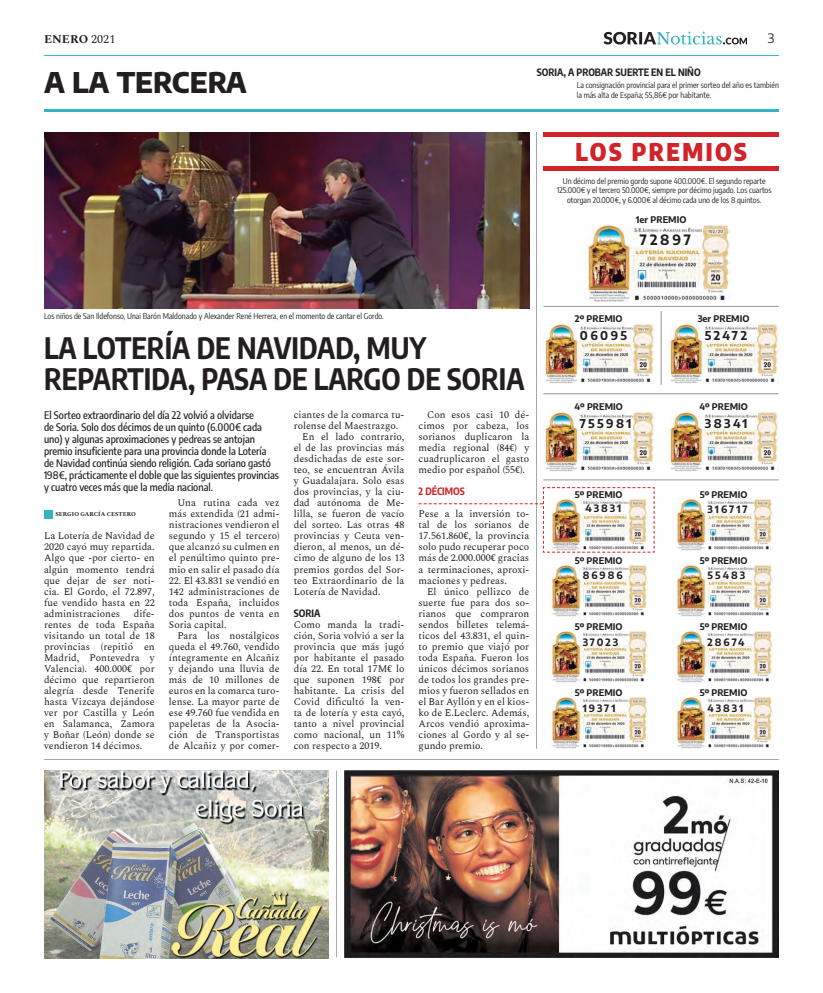
<style>
.page{position:relative;width:823px;height:993px;background:#fff}
.page>*{position:absolute;margin:0;border:0;box-sizing:border-box;transform-origin:0 0}
.t1{font:700 29px/31px "Encode Sans Condensed";color:#231f20}
.t2{font:800 28px "Encode Sans";color:#231f20}
.t3{font:900 24px "Encode Sans Condensed";letter-spacing:.1em;color:#d1232a}
.t4{font:700 14px "Encode Sans";letter-spacing:.195em;color:#231f20}
.t5{font:13px "Encode Sans";color:#231f20}
.t6{font:700 12px "Encode Sans";letter-spacing:.2em;color:#231f20}
.t7{font:700 12px "Spectral";color:#231f20}
.t8{font:500 10.5px/12px "Encode Sans Condensed";color:#231f20}
.t9{font:10px/11px "Spectral";color:#231f20;text-align:justify}
.t10{font:700 10px "Encode Sans";letter-spacing:.195em;color:#231f20}
.t11{font:700 10px "Encode Sans Condensed";color:#231f20}
.t12{font:700 10px "Encode Sans Condensed";color:#d1232a}
.t13{font:700 9px "Encode Sans";color:#231f20}
.t14{font:8px/9.6px "Encode Sans Condensed";color:#231f20}
.t15{font:700 6px "Spectral";color:#231f20}
.s1{font-weight:400}
</style>
<div class="page">
<svg style="left:603px;top:32px;width:143px;height:12px"></svg>
<hr style="left:44px;top:55px;width:734px;height:1px;background:#35b3c5">
<hr style="left:44px;top:109px;width:734px;height:3px;background:#35b3c5">
<div style="left:44px;top:509px;width:9px;height:9px;background:#35b3c5"></div>
<hr style="left:336px;top:770px;width:1px;height:187px;background:#231f20">
<hr style="left:44px;top:759px;width:734px;height:1px;background:#231f20">
<img style="left:44px;top:770px;width:284px;height:187px">
<img style="left:344px;top:770px;width:434px;height:187px">
<img style="left:585px;top:225px;width:145px;height:76px">
<img style="left:543px;top:324px;width:110px;height:59px">
<img style="left:668px;top:324px;width:110px;height:59px">
<img style="left:543px;top:412px;width:110px;height:59px">
<img style="left:552px;top:564px;width:94px;height:52px">
<img style="left:552px;top:630px;width:94px;height:52px">
<img style="left:552px;top:696px;width:94px;height:52px">
<img style="left:677px;top:498px;width:94px;height:52px">
<img style="left:677px;top:564px;width:94px;height:52px">
<img style="left:677px;top:630px;width:94px;height:52px">
<img style="left:677px;top:696px;width:94px;height:52px">
<img style="left:668px;top:412px;width:110px;height:59px">
<hr style="left:543px;top:306px;width:235px;height:1px;background:#231f20">
<hr style="left:543px;top:393px;width:235px;height:1px;background:#231f20">
<hr style="left:660px;top:311px;width:1px;height:74px;background:#231f20">
<hr style="left:543px;top:479px;width:235px;height:1px;background:#231f20">
<hr style="left:536px;top:132px;width:1px;height:616px;background:#231f20">
<img style="left:44px;top:132px;width:485px;height:176px">
<hr style="left:543px;top:132px;width:235px;height:4px;background:#d1232a">
<hr style="left:543px;top:166px;width:235px;height:4px;background:#d1232a">
<img style="left:418px;top:486px;width:236px;height:67px">
<p class="t7" style="left:44px;top:30px;width:73px">ENERO <span class="s1">2021</span></p>
<h2 class="t2" style="left:44px;top:61px;width:204px">A LA TERCERA</h2>
<p class="t11" style="left:536px;top:65px;width:165px">SORIA, A PROBAR SUERTE EN EL NIÑO</p>
<h3 class="t5" style="left:767px;top:29px;width:8px">3</h3>
<p class="t14" style="left:576px;top:80px;width:203px;line-height:10px">La consignación provincial para el primer sorteo del año es también la más alta de España; 55,86€ por habitante.</p>
<h3 class="t3" style="left:575px;top:133px;width:172px">LOS PREMIOS</h3>
<p class="t14" style="left:556px;top:175px;width:216px;text-align:center">Un décimo del premio gordo supone 400.000€. El segundo reparte<br>125.000€ y el tercero 50.000€, siempre por décimo jugado. Los cuartos otorgan 20.000€, y 6.000€ al décimo cada uno de los 8 quintos.</p>
<p class="t13" style="left:635px;top:212px;width:52px">1er PREMIO</p>
<h3 class="t4" style="left:639px;top:229px;width:53px">72897</h3>
<p class="t14" style="left:44px;top:310px;width:341px">Los niños de San Ildefonso, Unai Barón Maldonado y Alexander René Herrera, en el momento de cantar el Gordo.</p>
<h1 class="t1" style="left:44px;top:330px;width:481px">LA LOTERÍA DE NAVIDAD, MUY<br>REPARTIDA, PASA DE LARGO DE SORIA</h1>
<p class="t13" style="left:574px;top:311px;width:49px">2º PREMIO</p>
<p class="t13" style="left:697px;top:311px;width:53px">3er PREMIO</p>
<p class="t6" style="left:579px;top:326px;width:49px">06095</p>
<p class="t6" style="left:704px;top:326px;width:44px">52472</p>
<p class="t8" style="left:44px;top:408px;width:236px">El Sorteo extraordinario del día 22 volvió a olvidarse<br>de Soria. Solo dos décimos de un quinto (6.000€ cada uno) y algunas aproximaciones y pedreas se antojan premio insuficiente para una provincia donde la Lotería de Navidad continúa siendo religión. Cada soriano gastó 198€, prácticamente el doble que las siguientes provincias y cuatro veces más que la media nacional.</p>
<p class="t15" style="left:55px;top:510px;width:82px">SERGIO GARCÍA CESTERO</p>
<p class="t9" style="left:44px;top:529px;width:112px">La Lotería de Navidad de 2020 cayó muy repartida.<br>Algo que -por cierto- en algún momento tendrá que dejar de ser noti&shy;cia. El Gordo, el 72.897, fue vendido hasta en 22 administraciones</p>
<p class="t9" style="left:44px;top:606px;width:112px;text-indent:90px">dife&shy;rentes de toda España visitando un total de 18 provincias (repitió en Madrid, Pontevedra y Valencia). 400.000€ por décimo que repartieron alegría desde Tenerife hasta Vizcaya dejándose ver por Castilla y León en Salamanca, Zamora y Boñar (León) donde se vendieron 14 décimos.</p>
<p class="t9" style="left:169px;top:496px;width:112px;text-indent:8px">Una rutina cada vez más extendida (21 admi&shy;nistraciones vendieron el segundo y 15 el tercero) que alcanzó su culmen en el penúltimo quinto pre&shy;mio en salir el pasado día</p>
<p class="t9" style="left:169px;top:573px;width:112px">22. El 43.831 se vendió en 142 administraciones de toda España, incluidos dos puntos de venta en Soria capital.</p>
<p class="t9" style="left:169px;top:628px;width:112px;text-indent:8px">Para los nostálgicos queda el 49.760, vendido íntegramente en Alcañiz y dejando una lluvia de más de 10 millones de euros en la comarca turo&shy;lense. La mayor parte de ese 49.760 fue vendida en papeletas de la Asocia&shy;ción de Transportistas de Alcañiz y por comer-</p>
<p class="t9" style="left:293px;top:408px;width:112px">ciantes de la comarca tu-</p>
<p class="t9" style="left:293px;top:419px;width:106px">rolense del Maestrazgo.</p>
<p class="t9" style="left:302px;top:430px;width:104px">En el lado contrario,</p>
<p class="t9" style="left:293px;top:441px;width:112px">el de las provincias más</p>
<p class="t9" style="left:293px;top:452px;width:112px">desdichadas de este sor-</p>
<p class="t9" style="left:293px;top:463px;width:112px">teo, se encuentran Ávila</p>
<p class="t9" style="left:293px;top:474px;width:112px">y Guadalajara. Solo esas</p>
<p class="t9" style="left:293px;top:485px;width:112px">dos provincias, y la ciu-</p>
<p class="t9" style="left:293px;top:496px;width:112px">dad autónoma de Me-</p>
<p class="t9" style="left:293px;top:507px;width:112px">lilla, se fueron de vacío</p>
<p class="t9" style="left:293px;top:518px;width:112px">del sorteo. Las otras 48</p>
<p class="t9" style="left:293px;top:529px;width:112px">provincias y Ceuta ven-</p>
<p class="t9" style="left:293px;top:540px;width:112px">dieron, al menos, un dé-</p>
<p class="t9" style="left:293px;top:551px;width:112px">cimo de alguno de los 13</p>
<p class="t9" style="left:293px;top:562px;width:112px">premios gordos del Sor-</p>
<p class="t9" style="left:293px;top:573px;width:112px">teo Extraordinario de la</p>
<p class="t9" style="left:293px;top:584px;width:88px">Lotería de Navidad.</p>
<p class="t11" style="left:293px;top:605px;width:28px">SORIA</p>
<p class="t9" style="left:293px;top:617px;width:112px">Como manda la tradi&shy;ción, Soria volvió a ser la provincia que más jugó por habitante el pasado día 22. En total 17M€ lo que suponen 198€ por habitante. La crisis del Covid dificultó la ven&shy;ta de lotería y esta cayó, tanto a nivel provincial como nacional, un 11% con respecto a 2019.</p>
<p class="t9" style="left:418px;top:408px;width:112px;text-indent:8px">Con esos casi 10 dé&shy;cimos por cabeza, los sorianos duplicaron la media regional (84€) y cuadruplicaron el gasto medio por español (55€).</p>
<p class="t12" style="left:418px;top:484px;width:48px">2 DÉCIMOS</p>
<p class="t9" style="left:418px;top:507px;width:112px">Pese a la inversión to&shy;tal de los sorianos de 17.561.860€, la provincia solo pudo recuperar poco más de 2.000.000€ gracias a terminaciones, aproxi&shy;maciones y pedreas.</p>
<p class="t9" style="left:418px;top:584px;width:112px;text-indent:8px">El único pellizco de suerte fue para dos so&shy;rianos que compraron sendos billetes telemá&shy;ticos del 43.831, el quin&shy;to premio que viajó por toda España. Fueron los únicos décimos sorianos de todos los grandes pre&shy;mios y fueron sellados en el Bar Ayllón y en el kios&shy;ko de E.Leclerc. Además, Arcos vendió aproxima&shy;ciones al Gordo y al se&shy;gundo premio.</p>
<p class="t13" style="left:574px;top:399px;width:50px">4º PREMIO</p>
<p class="t6" style="left:579px;top:414px;width:53px">755981</p>
<p class="t13" style="left:574px;top:487px;width:49px">5º PREMIO</p>
<p class="t10" style="left:585px;top:500px;width:37px">43831</p>
<p class="t13" style="left:574px;top:553px;width:49px">5º PREMIO</p>
<p class="t10" style="left:582px;top:568px;width:42px">86986</p>
<p class="t13" style="left:574px;top:619px;width:49px">5º PREMIO</p>
<p class="t10" style="left:582px;top:634px;width:37px">37023</p>
<p class="t13" style="left:574px;top:685px;width:49px">5º PREMIO</p>
<p class="t10" style="left:582px;top:700px;width:34px">19371</p>
<p class="t13" style="left:699px;top:399px;width:50px">4º PREMIO</p>
<p class="t6" style="left:704px;top:414px;width:44px">38341</p>
<p class="t13" style="left:699px;top:487px;width:49px">5º PREMIO</p>
<p class="t10" style="left:707px;top:502px;width:42px">316717</p>
<p class="t13" style="left:699px;top:553px;width:49px">5º PREMIO</p>
<p class="t10" style="left:707px;top:568px;width:39px">55483</p>
<p class="t13" style="left:699px;top:619px;width:49px">5º PREMIO</p>
<p class="t10" style="left:707px;top:634px;width:38px">28674</p>
<p class="t13" style="left:699px;top:685px;width:49px">5º PREMIO</p>
<p class="t10" style="left:707px;top:700px;width:37px">43831</p>
</div>
